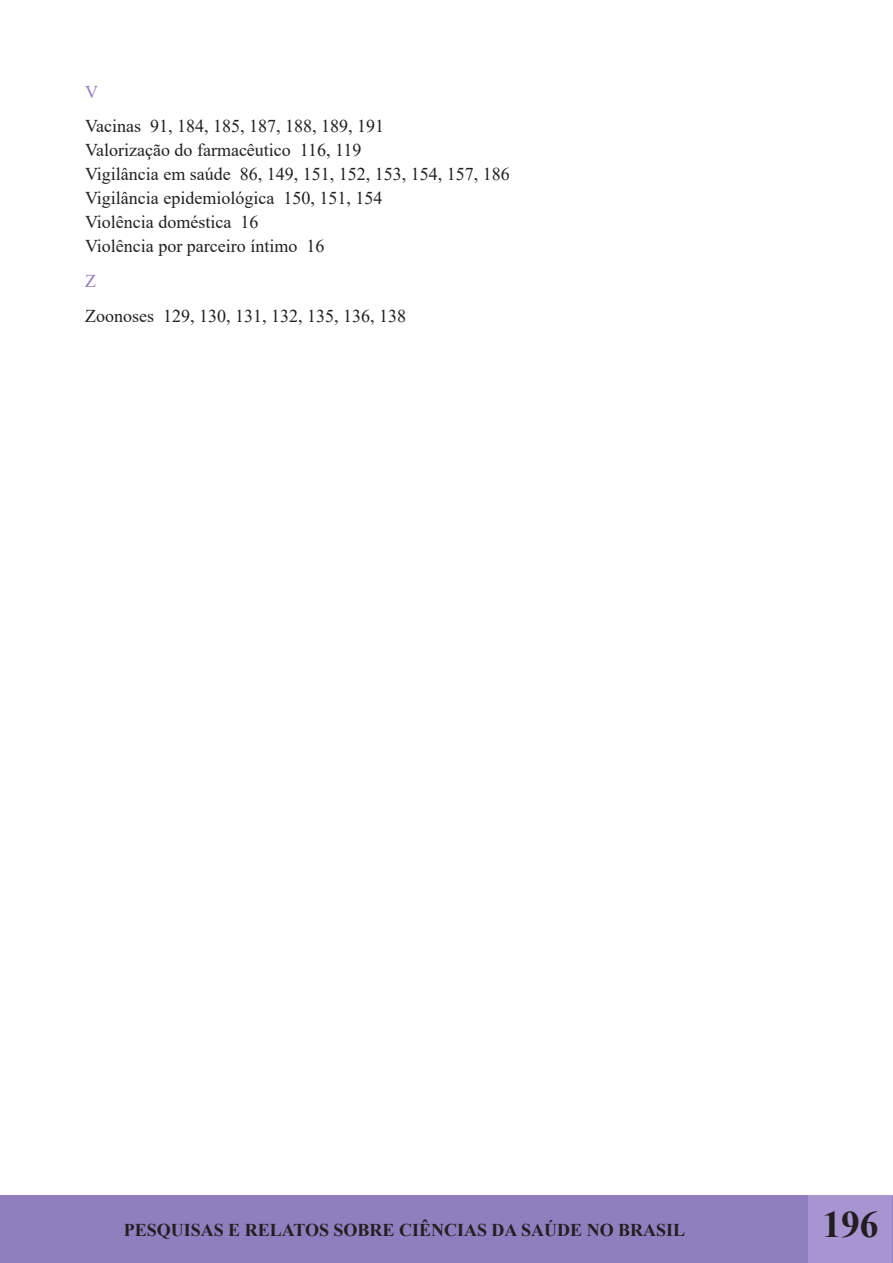
<style>
.page{position:relative;width:893px;height:1263px;background:#fff}
.page>*{position:absolute;margin:0;border:0;box-sizing:border-box;transform-origin:0 0}
.t1{font:700 37.5px "Times New Roman";color:#231f20}
.t2{font:18px "Times New Roman";color:#231f20}
.t3{font:700 18px "Times New Roman";color:#231f20}
.t4{font:18px "Times New Roman";color:#907ebe}
</style>
<div class="page">
<div style="left:0;top:1195px;width:808px;height:68px;background:#907ebe"></div>
<div style="left:809px;top:1196px;width:83px;height:66px;background:#a894d1"></div>
<div style="left:808px;top:1195px;width:85px;height:68px;border:2px solid #a894d1"></div>
<div style="left:29px;top:1195px;width:750px;height:68px;background:#907ebe"></div>
<svg style="left:892px;top:1196px;width:1px;height:67px"></svg>
<p class="t4" style="left:85px;top:79px;width:14px">V</p>
<p class="t2" style="left:85px;top:114px;width:300px">Vacinas 91, 184, 185, 187, 188, 189, 191</p>
<p class="t2" style="left:85px;top:138px;width:278px">Valorização do farmacêutico 116, 119</p>
<p class="t2" style="left:85px;top:162px;width:426px">Vigilância em saúde 86, 149, 151, 152, 153, 154, 157, 186</p>
<p class="t2" style="left:85px;top:186px;width:299px">Vigilância epidemiológica 150, 151, 154</p>
<p class="t2" style="left:85px;top:210px;width:175px">Violência doméstica 16</p>
<p class="t2" style="left:85px;top:234px;width:241px">Violência por parceiro íntimo 16</p>
<p class="t4" style="left:85px;top:268px;width:12px">Z</p>
<p class="t2" style="left:85px;top:303px;width:322px">Zoonoses 129, 130, 131, 132, 135, 136, 138</p>
<p class="t3" style="left:124px;top:1217px;width:563px">PESQUISAS E RELATOS SOBRE CIÊNCIAS DA SAÚDE NO BRASIL</p>
<h1 class="t1" style="left:822px;top:1197px;width:58px">196</h1>
</div>
